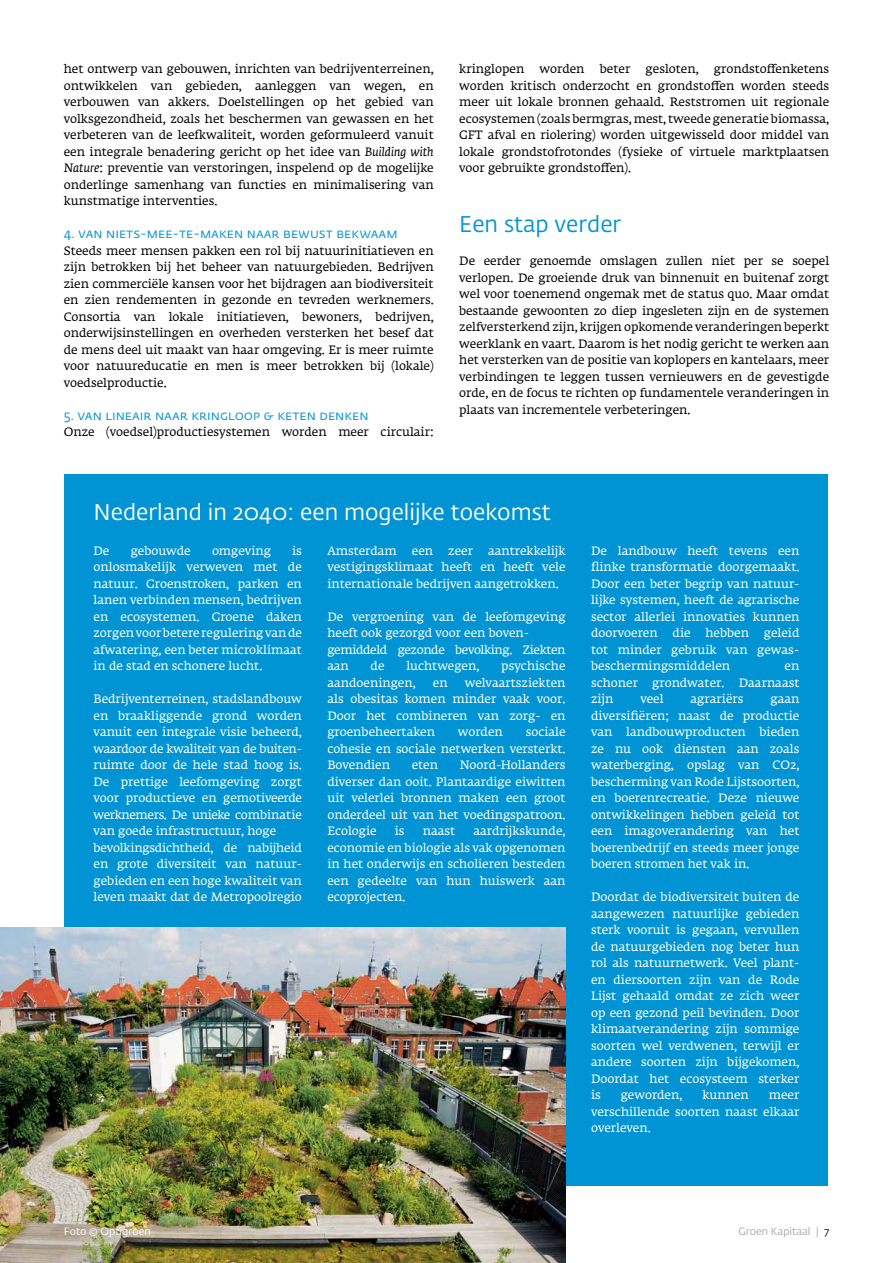
<style>
.page{position:relative;width:893px;height:1263px;background:#fff}
.page>*{position:absolute;margin:0;border:0;box-sizing:border-box;transform-origin:0 0}
.t1{font:22.5px "Fedra Sans Std";color:#fff}
.t2{font:22.5px "Fedra Sans Std";color:#0094d4}
.t3{font:13.5px "Fedra Sans Std";color:#0094d4}
.t4{font:12px/16.5px "Fedra Serif A Std";color:#fff;text-align:justify}
.t5{font:12px/16.5px "Fedra Serif A Std";color:#000;text-align:justify}
.t6{font:10.5px "Fedra Sans Std";color:#a9a8a6}
.t7{font:10.5px "Fedra Sans Std";color:#fff}
.s1{font-style:italic}
.s2{color:#000}
</style>
<div class="page">
<div style="left:65px;top:475px;width:763px;height:711px;background:#0094d4"></div>
<img style="left:0;top:927px;width:566px;height:336px">
<p class="t5" style="left:64px;top:62px;width:371px">het ontwerp van gebouwen, inrichten van bedrijventerreinen, ontwikkelen van gebieden, aanleggen van wegen, en verbouwen van akkers. Doelstellingen op het gebied van volksgezondheid, zoals het beschermen van gewassen en het verbeteren van de leefkwaliteit, worden geformuleerd vanuit een integrale benadering gericht op het idee van <span class="s1">Building with Nature</span>: preventie van verstoringen, inspelend op de mogelijke onderlinge samenhang van functies en minimalisering van kunstmatige interventies.</p>
<p class="t3" style="left:64px;top:225px;width:335px">4. Van niets-mee-te-maken naar bewust bekwaam</p>
<p class="t5" style="left:64px;top:243px;width:371px">Steeds meer mensen pakken een rol bij natuurinitiatieven en zijn betrokken bij het beheer van natuurgebieden. Bedrijven zien commerciële kansen voor het bijdragen aan biodiversiteit en zien rendementen in gezonde en tevreden werknemers.<br>Consortia van lokale initiatieven, bewoners, bedrijven, onderwijsinstellingen en overheden versterken het besef dat de mens deel uit maakt van haar omgeving. Er is meer ruimte voor natuureducatie en men is meer betrokken bij (lokale) voedselproductie.</p>
<p class="t3" style="left:64px;top:407px;width:306px">5. Van lineair naar kringloop &amp; keten denken</p>
<p class="t5" style="left:64px;top:425px;width:371px">Onze (voedsel)productiesystemen worden meer circulair:</p>
<p class="t5" style="left:459px;top:62px;width:67px">kringlopen</p>
<p class="t5" style="left:540px;top:62px;width:46px">worden</p>
<p class="t5" style="left:600px;top:62px;width:32px">beter</p>
<p class="t5" style="left:646px;top:62px;width:55px">gesloten,</p>
<p class="t5" style="left:459px;top:62px;width:371px;text-indent:255px">grondstoffenketens worden kritisch onderzocht en grondstoffen worden steeds meer uit lokale bronnen gehaald. Reststromen uit regionale ecosystemen (zoals bermgras, mest, tweede generatie biomassa, GFT afval en riolering) worden uitgewisseld door middel van lokale grondstofrotondes (fysieke of virtuele marktplaatsen voor gebruikte grondstoffen).</p>
<h1 class="t2" style="left:459px;top:211px;width:164px">Een stap verder</h1>
<p class="t5" style="left:459px;top:254px;width:371px">De eerder genoemde omslagen zullen niet per se soepel verlopen. De groeiende druk van binnenuit en buitenaf zorgt wel voor toenemend ongemak met de status quo. Maar omdat bestaande gewoonten zo diep ingesleten zijn en de systemen zelfversterkend zijn, krijgen opkomende veranderingen beperkt weerklank en vaart. Daarom is het nodig gericht te werken aan het versterken van de positie van koplopers en kantelaars, meer verbindingen te leggen tussen vernieuwers en de gevestigde orde, en de focus te richten op fundamentele veranderingen in plaats van incrementele verbeteringen.</p>
<h1 class="t1" style="left:94px;top:499px;width:459px">Nederland in 2040: een mogelijke toekomst</h1>
<p class="t4" style="left:327px;top:543px;width:71px">Amsterdam</p>
<p class="t4" style="left:412px;top:543px;width:23px">een</p>
<p class="t4" style="left:448px;top:543px;width:26px">zeer</p>
<p class="t4" style="left:327px;top:543px;width:240px;text-indent:161px">aantrekkelijk vestigingsklimaat heeft en heeft vele internationale bedrijven aangetrokken.</p>
<p class="t4" style="left:327px;top:609px;width:240px;text-align:left">De vergroening van de leefomgeving heeft ook gezorgd voor een boven&shy;gemiddeld gezonde bevolking. Ziekten aan</p>
<p class="t4" style="left:94px;top:543px;width:210px;text-indent:199px">is onlosmakelijk verweven met de natuur. Groenstroken, parken en lanen verbinden mensen, bedrijven en ecosystemen. Groene daken zorgen voor betere regulering van de afwatering, een beter microklimaat in de stad en schonere lucht.</p>
<p class="t4" style="left:94px;top:692px;width:210px;text-align:left">Bedrijventerreinen, stadslandbouw en braakliggende grond worden vanuit een integrale visie beheerd, waardoor de kwaliteit van de buiten&shy;ruimte door de hele stad hoog is.<br>De prettige leefomgeving zorgt voor productieve en gemotiveerde werknemers. De unieke combinatie van goede infrastructuur, hoge bevolkingsdichtheid, de nabijheid en grote diversiteit van natuur&shy;gebieden en een hoge kwaliteit van leven maakt dat de Metropoolregio</p>
<p class="t4" style="left:94px;top:543px;width:17px">De</p>
<p class="t4" style="left:131px;top:543px;width:62px">gebouwde</p>
<p class="t4" style="left:212px;top:543px;width:60px">omgeving</p>
<p class="t4" style="left:371px;top:659px;width:15px">de</p>
<p class="t4" style="left:406px;top:659px;width:75px">luchtwegen,</p>
<p class="t4" style="left:501px;top:659px;width:66px">psychische</p>
<p class="t4" style="left:327px;top:675px;width:90px">aandoeningen,</p>
<p class="t4" style="left:433px;top:675px;width:16px">en</p>
<p class="t4" style="left:327px;top:675px;width:240px;text-indent:137px">welvaartsziekten als obesitas komen minder vaak voor.<br>Door het combineren van zorg- en groenbeheertaken</p>
<p class="t4" style="left:327px;top:725px;width:240px;text-indent:198px">sociale cohesie en sociale netwerken versterkt.<br>Bovendien</p>
<p class="t4" style="left:458px;top:725px;width:46px">worden</p>
<p class="t4" style="left:327px;top:758px;width:240px;text-indent:132px">Noord-Hollanders diverser dan ooit. Plantaardige eiwitten uit velerlei bronnen maken een groot onderdeel uit van het voedingspatroon.<br>Ecologie</p>
<p class="t4" style="left:412px;top:758px;width:28px">eten</p>
<p class="t4" style="left:327px;top:824px;width:240px;text-indent:146px">aardrijkskunde, economie en biologie als vak opgenomen in het onderwijs en scholieren besteden een gedeelte van hun huiswerk aan ecoprojecten.</p>
<p class="t4" style="left:395px;top:824px;width:11px">is</p>
<p class="t4" style="left:423px;top:824px;width:34px">naast</p>
<p class="t4" style="left:591px;top:543px;width:210px">De landbouw heeft tevens een flinke transformatie doorgemaakt.<br>Door een beter begrip van natuur&shy;lijke systemen, heeft de agrarische sector allerlei innovaties kunnen doorvoeren die hebben geleid tot minder gebruik van gewas&shy;beschermingsmiddelen</p>
<p class="t4" style="left:591px;top:659px;width:210px;text-indent:194px">en schoner grondwater. Daarnaast zijn</p>
<p class="t4" style="left:640px;top:692px;width:25px">veel</p>
<p class="t4" style="left:691px;top:692px;width:54px">agrariërs</p>
<p class="t4" style="left:591px;top:692px;width:210px;text-indent:179px">gaan diversifiëren; naast de productie van landbouwproducten bieden ze nu ook diensten aan zoals waterberging, opslag van CO2, bescherming van Rode Lijstsoorten, en boerenrecreatie. Deze nieuwe ontwikkelingen hebben geleid tot een imagoverandering van het boerenbedrijf en steeds meer jonge boeren stromen het vak in.</p>
<p class="t4" style="left:591px;top:890px;width:210px">Doordat de biodiversiteit buiten de aangewezen natuurlijke gebieden sterk vooruit is gegaan, vervullen de natuurgebieden nog beter hun rol als natuurnetwerk. Veel plant&shy;en diersoorten zijn van de Rode Lijst gehaald omdat ze zich weer op een gezond peil bevinden. Door klimaatverandering zijn sommige soorten wel verdwenen, terwijl er andere soorten zijn bijgekomen, Doordat het ecosysteem sterker is</p>
<p class="t4" style="left:621px;top:1088px;width:63px">geworden,</p>
<p class="t4" style="left:702px;top:1088px;width:48px">kunnen</p>
<p class="t4" style="left:591px;top:1088px;width:210px;text-indent:178px">meer verschillende soorten naast elkaar overleven.</p>
<p class="t7" style="left:64px;top:1225px;width:88px">Foto © Optigroen</p>
<p class="t6" style="left:738px;top:1225px;width:92px">Groen Kapitaal | <span class="s2">7</span></p>
</div>
